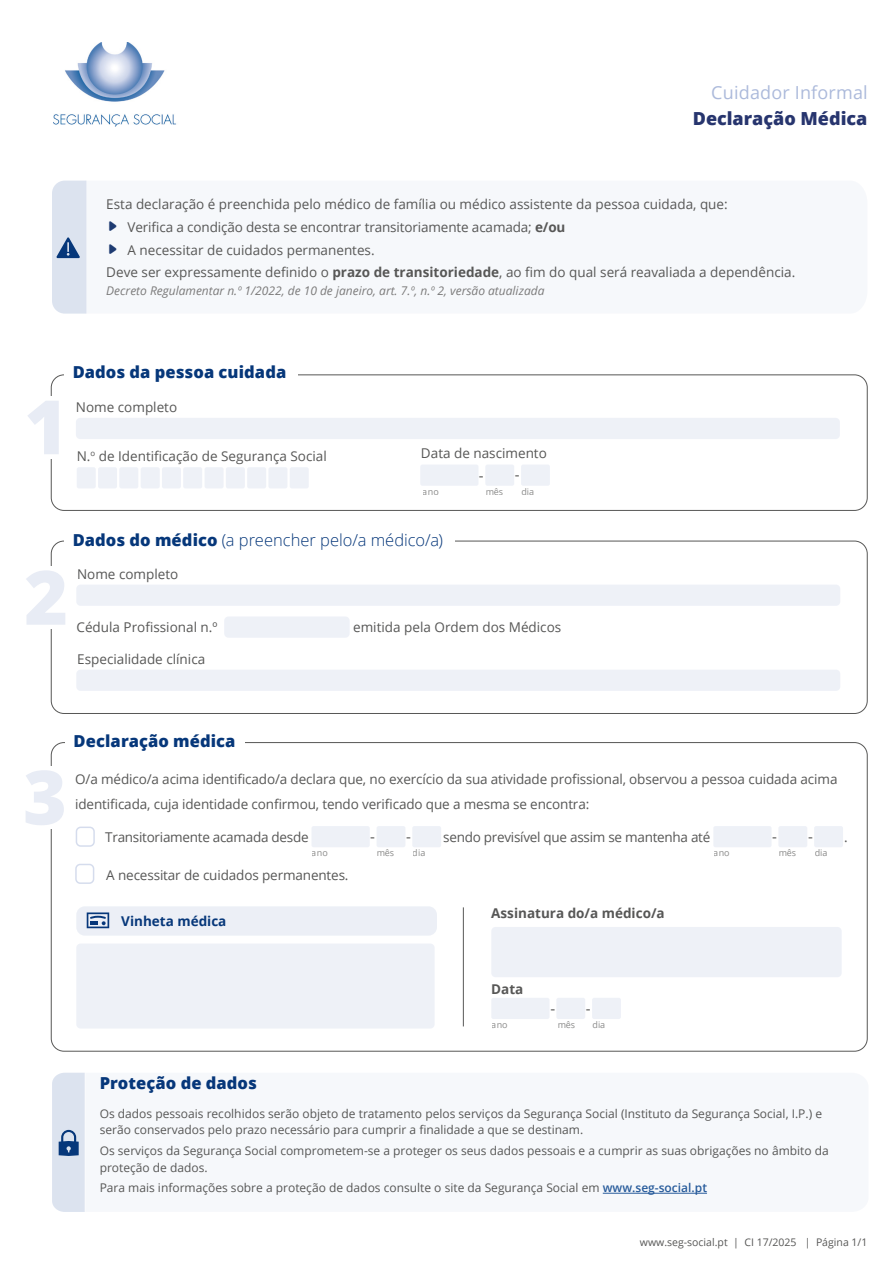
<style>
.page{position:relative;width:893px;height:1263px;background:#fff}
.page>*{position:absolute;margin:0;border:0;box-sizing:border-box;transform-origin:0 0}
.t1{font:800 75px "Open Sans";color:#e8ecf5}
.t2{font:18px "Open Sans";letter-spacing:.01em;color:#acbadb}
.t3{font:800 18px "Open Sans";color:#27356e}
.t4{font:800 16.5px "Open Sans";letter-spacing:.005em;color:#06377a}
.t5{font:300 16.5px "Open Sans";color:#06377a}
.t6{font:15px "Open Sans";color:#575756}
.t7{font:13.5px/25.5px "Open Sans";letter-spacing:-.01em;color:#575756}
.t8{font:700 13.5px "Open Sans";color:#575756}
.t9{font:700 13.5px "Open Sans";color:#06377a}
.t10{font:12px/16.5px "Open Sans";color:#575756}
.t11{font:italic 12px "Open Sans";color:#7c7b7b}
.t12{font:10.5px "Open Sans";color:#575756}
.t13{font:9px "Open Sans";color:#575756}
.s1{font-weight:700}
.s2{font-weight:800}
.s3{font-weight:600;color:#275b9b}
</style>
<div class="page">
<div style="left:51px;top:375px;width:816px;height:136px;border:1px solid #575756;border-radius:13px"></div>
<img style="left:54px;top:43px;width:122px;height:84px">
<div style="left:64px;top:366px;width:234px;height:15px;background:#fff"></div>
<div style="left:1px;top:396px;width:67px;height:62px;background:#fff"></div>
<div style="left:76px;top:418px;width:764px;height:21px;background:#eef1f7;border-radius:4px"></div>
<div style="left:77px;top:467px;width:19px;height:21px;background:#eef1f7;border-radius:2px"></div>
<div style="left:98px;top:467px;width:19px;height:21px;background:#eef1f7;border-radius:2px"></div>
<div style="left:119px;top:467px;width:19px;height:21px;background:#eef1f7;border-radius:2px"></div>
<div style="left:141px;top:467px;width:19px;height:21px;background:#eef1f7;border-radius:2px"></div>
<div style="left:162px;top:467px;width:19px;height:21px;background:#eef1f7;border-radius:2px"></div>
<div style="left:183px;top:467px;width:19px;height:21px;background:#eef1f7;border-radius:2px"></div>
<div style="left:205px;top:467px;width:19px;height:21px;background:#eef1f7;border-radius:2px"></div>
<div style="left:226px;top:467px;width:19px;height:21px;background:#eef1f7;border-radius:2px"></div>
<div style="left:247px;top:467px;width:19px;height:21px;background:#eef1f7;border-radius:2px"></div>
<div style="left:268px;top:467px;width:19px;height:21px;background:#eef1f7;border-radius:2px"></div>
<div style="left:290px;top:467px;width:19px;height:21px;background:#eef1f7;border-radius:2px"></div>
<div style="left:51px;top:541px;width:816px;height:173px;border:1px solid #575756;border-radius:13px"></div>
<div style="left:64px;top:533px;width:391px;height:15px;background:#fff"></div>
<div style="left:1px;top:567px;width:67px;height:62px;background:#fff"></div>
<div style="left:485px;top:464px;width:29px;height:22px;background:#eef1f7;border-radius:2px"></div>
<div style="left:521px;top:464px;width:29px;height:22px;background:#eef1f7;border-radius:2px"></div>
<div style="left:420px;top:464px;width:58px;height:22px;background:#eef1f7;border-radius:2px"></div>
<div style="left:76px;top:585px;width:764px;height:21px;background:#eef1f7;border-radius:4px"></div>
<div style="left:76px;top:670px;width:764px;height:21px;background:#eef1f7;border-radius:4px"></div>
<div style="left:224px;top:616px;width:126px;height:22px;background:#eef1f7;border-radius:4px"></div>
<div style="left:491px;top:927px;width:351px;height:50px;background:#eef1f7;border-radius:4px"></div>
<div style="left:556px;top:998px;width:29px;height:21px;background:#eef1f7;border-radius:2px"></div>
<div style="left:592px;top:998px;width:29px;height:21px;background:#eef1f7;border-radius:2px"></div>
<div style="left:491px;top:998px;width:58px;height:21px;background:#eef1f7;border-radius:2px"></div>
<hr style="left:463px;top:907px;width:1px;height:119px;background:#575756">
<div style="left:76px;top:906px;width:361px;height:30px;background:#eceff6;border-radius:9px"></div>
<svg style="left:87px;top:912px;width:22px;height:16px"></svg>
<div style="left:76px;top:943px;width:359px;height:85px;background:#eef1f7;border-radius:4px"></div>
<svg style="left:52px;top:1073px;width:33px;height:139px;background:#cdd7e6"></svg>
<hr style="left:603px;top:1193px;width:104px;height:1px;background:#275b9b">
<div style="left:76px;top:826px;width:19px;height:21px;border:2px solid #acbadb;border-radius:4px"></div>
<div style="left:75px;top:864px;width:19px;height:20px;border:2px solid #acbadb;border-radius:4px"></div>
<div style="left:377px;top:826px;width:28px;height:21px;background:#eef1f7;border-radius:2px"></div>
<div style="left:412px;top:826px;width:29px;height:21px;background:#eef1f7;border-radius:2px"></div>
<div style="left:311px;top:826px;width:59px;height:21px;background:#eef1f7;border-radius:2px"></div>
<div style="left:778px;top:826px;width:29px;height:21px;background:#eef1f7;border-radius:2px"></div>
<div style="left:814px;top:826px;width:29px;height:21px;background:#eef1f7;border-radius:2px"></div>
<div style="left:713px;top:826px;width:59px;height:21px;background:#eef1f7;border-radius:2px"></div>
<svg style="left:52px;top:181px;width:34px;height:133px;background:#d0dae8"></svg>
<p class="t2" style="left:711px;top:80px;width:158px">Cuidador Informal</p>
<p class="t3" style="left:693px;top:105px;width:176px">Declaração Médica</p>
<p class="t7" style="left:106px;top:191px;width:623px">Esta declaração é preenchida pelo médico de família ou médico assistente da pessoa cuidada, que:</p>
<p class="t7" style="left:128px;top:214px;width:439px">Verifica a condição desta se encontrar transitoriamente acamada; <span class="s1">e/ou</span></p>
<p class="t7" style="left:128px;top:237px;width:249px">A necessitar de cuidados permanentes.</p>
<p class="t7" style="left:106px;top:259px;width:690px">Deve ser expressamente definido o <span class="s1">prazo de transitoriedade</span>, ao fim do qual será reavaliada a dependência.</p>
<p class="t11" style="left:106px;top:282px;width:440px">Decreto Regulamentar n.º 1/2022, de 10 de janeiro, art. 7.º, n.º 2, versão atualizada</p>
<p class="t4" style="left:73px;top:360px;width:215px">Dados da pessoa cuidada</p>
<p class="t1" style="left:24px;top:370px;width:45px">1</p>
<p class="t7" style="left:76px;top:394px;width:103px">Nome completo</p>
<p class="t7" style="left:77px;top:443px;width:252px">N.<sup>o</sup> de Identificação de Segurança Social</p>
<p class="t7" style="left:421px;top:440px;width:127px">Data de nascimento</p>
<p class="t13" style="left:423px;top:485px;width:17px">ano</p>
<p class="t13" style="left:485px;top:485px;width:19px">mês</p>
<p class="t13" style="left:521px;top:485px;width:14px">dia</p>
<p class="t6" style="left:479px;top:465px;width:6px">-</p>
<p class="t6" style="left:515px;top:465px;width:6px">-</p>
<p class="t1" style="left:24px;top:540px;width:45px">2</p>
<p class="t5" style="left:73px;top:528px;width:372px"><span class="s2">Dados do médico</span> (a preencher pelo/a médico/a)</p>
<p class="t7" style="left:77px;top:561px;width:103px">Nome completo</p>
<p class="t7" style="left:77px;top:614px;width:142px">Cédula Profissional n.º</p>
<p class="t7" style="left:353px;top:614px;width:210px">emitida pela Ordem dos Médicos</p>
<p class="t7" style="left:77px;top:646px;width:130px">Especialidade clínica</p>
<p class="t4" style="left:74px;top:728px;width:163px">Declaração médica</p>
<p class="t1" style="left:23px;top:740px;width:45px">3</p>
<p class="t7" style="left:75px;top:765px;width:764px">O/a médico/a acima identificado/a declara que, no exercício da sua atividade profissional, observou a pessoa cuidada acima identificada, cuja identidade confirmou, tendo verificado que a mesma se encontra:</p>
<p class="t7" style="left:105px;top:823px;width:205px">Transitoriamente acamada desde</p>
<p class="t6" style="left:370px;top:826px;width:6px">-</p>
<p class="t6" style="left:406px;top:826px;width:6px">-</p>
<p class="t7" style="left:443px;top:823px;width:268px">sendo previsível que assim se mantenha até</p>
<p class="t6" style="left:772px;top:826px;width:6px">-</p>
<p class="t6" style="left:808px;top:826px;width:6px">-</p>
<p class="t13" style="left:312px;top:847px;width:17px">ano</p>
<p class="t13" style="left:377px;top:847px;width:19px">mês</p>
<p class="t13" style="left:413px;top:847px;width:14px">dia</p>
<p class="t7" style="left:106px;top:862px;width:244px">A necessitar de cuidados permanentes.</p>
<p class="t13" style="left:714px;top:847px;width:17px">ano</p>
<p class="t13" style="left:778px;top:847px;width:19px">mês</p>
<p class="t13" style="left:814px;top:847px;width:14px">dia</p>
<p class="t7" style="left:844px;top:823px;width:5px">.</p>
<p class="t9" style="left:121px;top:912px;width:107px">Vinheta médica</p>
<p class="t8" style="left:491px;top:904px;width:175px">Assinatura do/a médico/a</p>
<p class="t8" style="left:491px;top:980px;width:34px">Data</p>
<p class="t13" style="left:492px;top:1018px;width:17px">ano</p>
<p class="t13" style="left:557px;top:1018px;width:19px">mês</p>
<p class="t13" style="left:592px;top:1018px;width:14px">dia</p>
<p class="t6" style="left:550px;top:998px;width:6px">-</p>
<p class="t6" style="left:586px;top:998px;width:6px">-</p>
<p class="t4" style="left:100px;top:1070px;width:159px">Proteção de dados</p>
<p class="t10" style="left:100px;top:1105px;width:724px">Os dados pessoais recolhidos serão objeto de tratamento pelos serviços da Segurança Social (Instituto da Segurança Social, I.P.) e serão conservados pelo prazo necessário para cumprir a finalidade a que se destinam.</p>
<p class="t10" style="left:100px;top:1142px;width:731px">Os serviços da Segurança Social comprometem-se a proteger os seus dados pessoais e a cumprir as suas obrigações no âmbito da proteção de dados.</p>
<p class="t10" style="left:100px;top:1179px;width:609px">Para mais informações sobre a proteção de dados consulte o site da Segurança Social em <span class="s3">www.seg-social.pt</span></p>
<p class="t12" style="left:640px;top:1235px;width:229px">www.seg-social.pt | CI 17/2025 | Página 1/1</p>
</div>
